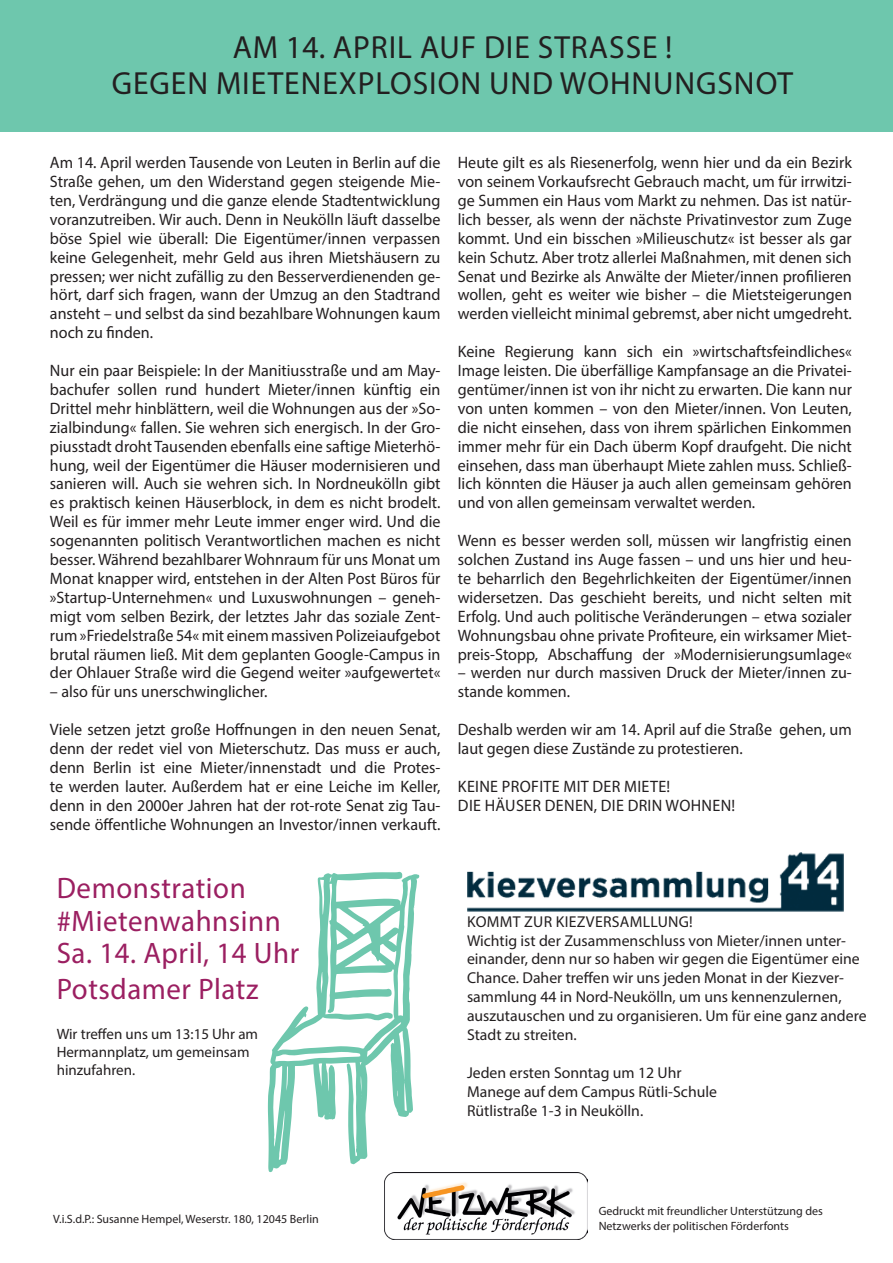
<style>
.page{position:relative;width:893px;height:1263px;background:#fff}
.page>*{position:absolute;margin:0;border:0;box-sizing:border-box;transform-origin:0 0}
.t1{font:32.1px "Myriad Pro";letter-spacing:.03em;color:#231f20}
.t2{font:29.7px "Myriad Pro";letter-spacing:.02em;color:#9b1f61}
.t3{font:16.5px/18.9px "Myriad Pro";color:#231f20;text-align:justify}
.t4{font:16.5px "Myriad Pro";letter-spacing:.02em;color:#231f20}
.t5{font:15.75px/18.9px "Myriad Pro";color:#231f20}
.t6{font:15.75px "Myriad Pro";letter-spacing:.02em;color:#231f20}
.t7{font:15px "Myriad Pro";color:#231f20}
.t8{font:12px/14.4px "Myriad Pro";color:#231f20}
</style>
<div class="page">
<div style="left:0;top:0;width:893px;height:132px;background:#6ec7ad"></div>
<svg style="left:268px;top:872px;width:151px;height:300px"></svg>
<img style="left:385px;top:1173px;width:202px;height:67px">
<img style="left:467px;top:853px;width:376px;height:58px">
<p class="t1" style="left:233px;top:27px;width:441px">AM 14. APRIL AUF DIE STRASSE !</p>
<p class="t1" style="left:112px;top:63px;width:683px">GEGEN MIETENEXPLOSION UND WOHNUNGSNOT</p>
<p class="t3" style="left:50px;top:153px;width:392px">Am 14. April werden Tausende von Leuten in Berlin auf die Straße gehen, um den Widerstand gegen steigende Mie&shy;ten, Verdrängung und die ganze elende Stadtentwicklung voranzutreiben. Wir auch. Denn in Neukölln läuft dasselbe böse Spiel wie überall: Die Eigentümer/innen verpassen keine Gelegenheit, mehr Geld aus ihren Mietshäusern zu pressen; wer nicht zufällig zu den Besserverdienenden ge&shy;hört, darf sich fragen, wann der Umzug an den Stadtrand ansteht – und selbst da sind bezahlbare Wohnungen kaum noch zu finden.</p>
<p class="t3" style="left:50px;top:361px;width:392px">Nur ein paar Beispiele: In der Manitiusstraße und am May&shy;bachufer sollen rund hundert Mieter/innen künftig ein Drittel mehr hinblättern, weil die Wohnungen aus der »So&shy;zialbindung« fallen. Sie wehren sich energisch. In der Gro&shy;piusstadt droht Tausenden ebenfalls eine saftige Mieterhö&shy;hung, weil der Eigentümer die Häuser modernisieren und sanieren will. Auch sie wehren sich. In Nordneukölln gibt es praktisch keinen Häuserblock, in dem es nicht brodelt.<br>Weil es für immer mehr Leute immer enger wird. Und die sogenannten politisch Verantwortlichen machen es nicht besser. Während bezahlbarer Wohnraum für uns Monat um Monat knapper wird, entstehen in der Alten Post Büros für »Startup-Unternehmen« und Luxuswohnungen – geneh&shy;migt vom selben Bezirk, der letztes Jahr das soziale Zent&shy;rum »Friedelstraße 54« mit einem massiven Polizeiaufgebot brutal räumen ließ. Mit dem geplanten Google-Campus in der Ohlauer Straße wird die Gegend weiter »aufgewertet«</p>
<p class="t3" style="left:50px;top:682px;width:219px">– also für uns unerschwinglicher.</p>
<p class="t3" style="left:50px;top:720px;width:392px">Viele setzen jetzt große Hoffnungen in den neuen Senat, denn der redet viel von Mieterschutz. Das muss er auch, denn Berlin ist eine Mieter/innenstadt und die Protes&shy;te werden lauter. Außerdem hat er eine Leiche im Keller, denn in den 2000er Jahren hat der rot-rote Senat zig Tau&shy;sende öffentliche Wohnungen an Investor/innen verkauft.</p>
<p class="t3" style="left:458px;top:153px;width:396px">Heute gilt es als Riesenerfolg, wenn hier und da ein Bezirk von seinem Vorkaufsrecht Gebrauch macht, um für irrwitzi&shy;ge Summen ein Haus vom Markt zu nehmen. Das ist natür&shy;lich besser, als wenn der nächste Privatinvestor zum Zuge kommt. Und ein bisschen »Milieuschutz« ist besser als gar kein Schutz. Aber trotz allerlei Maßnahmen, mit denen sich Senat und Bezirke als Anwälte der Mieter/innen profilieren wollen, geht es weiter wie bisher – die Mietsteigerungen werden vielleicht minimal gebremst, aber nicht umgedreht.</p>
<p class="t3" style="left:458px;top:342px;width:396px">Keine Regierung kann sich ein »wirtschaftsfeindliches« Image leisten. Die überfällige Kampfansage an die Privatei&shy;gentümer/innen ist von ihr nicht zu erwarten. Die kann nur von unten kommen – von den Mieter/innen. Von Leuten, die nicht einsehen, dass von ihrem spärlichen Einkommen immer mehr für ein Dach überm Kopf draufgeht. Die nicht einsehen, dass man überhaupt Miete zahlen muss. Schließ&shy;lich könnten die Häuser ja auch allen gemeinsam gehören und von allen gemeinsam verwaltet werden.</p>
<p class="t3" style="left:458px;top:531px;width:396px">Wenn es besser werden soll, müssen wir langfristig einen solchen Zustand ins Auge fassen – und uns hier und heu&shy;te beharrlich den Begehrlichkeiten der Eigentümer/innen widersetzen. Das geschieht bereits, und nicht selten mit Erfolg. Und auch politische Veränderungen – etwa sozialer Wohnungsbau ohne private Profiteure, ein wirksamer Miet&shy;preis-Stopp, Abschaffung der »Modernisierungsumlage«</p>
<p class="t3" style="left:458px;top:663px;width:396px">– werden nur durch massiven Druck der Mieter/innen zu&shy;stande kommen.</p>
<p class="t3" style="left:458px;top:720px;width:395px">Deshalb werden wir am 14. April auf die Straße gehen, um laut gegen diese Zustände zu protestieren.</p>
<p class="t4" style="left:458px;top:776px;width:214px">KEINE PROFITE MIT DER MIETE!</p>
<p class="t4" style="left:458px;top:795px;width:279px">DIE HÄUSER DENEN, DIE DRIN WOHNEN!</p>
<p class="t2" style="left:57px;top:870px;width:191px">Demonstration</p>
<p class="t2" style="left:57px;top:902px;width:226px">#Mietenwahnsinn</p>
<p class="t2" style="left:57px;top:935px;width:244px">Sa. 14. April, 14 Uhr</p>
<p class="t2" style="left:57px;top:971px;width:203px">Potsdamer Platz</p>
<p class="t7" style="left:57px;top:1024px;width:203px">Wir treffen uns um 13:15 Uhr am</p>
<p class="t7" style="left:57px;top:1042px;width:194px">Hermannplatz, um gemeinsam</p>
<p class="t7" style="left:57px;top:1060px;width:80px">hinzufahren.</p>
<p class="t6" style="left:467px;top:912px;width:227px">KOMMT ZUR KIEZVERSAMLLUNG!</p>
<p class="t5" style="left:467px;top:930px;width:401px">Wichtig ist der Zusammenschluss von Mieter/innen unter&shy;einander, denn nur so haben wir gegen die Eigentümer eine Chance. Daher treffen wir uns jeden Monat in der Kiezver&shy;sammlung 44 in Nord-Neukölln, um uns kennenzulernen, auszutauschen und zu organisieren. Um für eine ganz andere Stadt zu streiten.</p>
<p class="t5" style="left:467px;top:1063px;width:216px">Jeden ersten Sonntag um 12 Uhr</p>
<p class="t5" style="left:467px;top:1082px;width:251px">Manege auf dem Campus Rütli-Schule</p>
<p class="t5" style="left:467px;top:1101px;width:178px">Rütlistraße 1-3 in Neukölln.</p>
<p class="t8" style="left:53px;top:1212px;width:267px">V.i.S.d.P.: Susanne Hempel, Weserstr. 180, 12045 Berlin</p>
<p class="t8" style="left:599px;top:1204px;width:226px">Gedruckt mit freundlicher Unterstützung des<br>Netzwerks der politischen Förderfonts</p>
</div>
